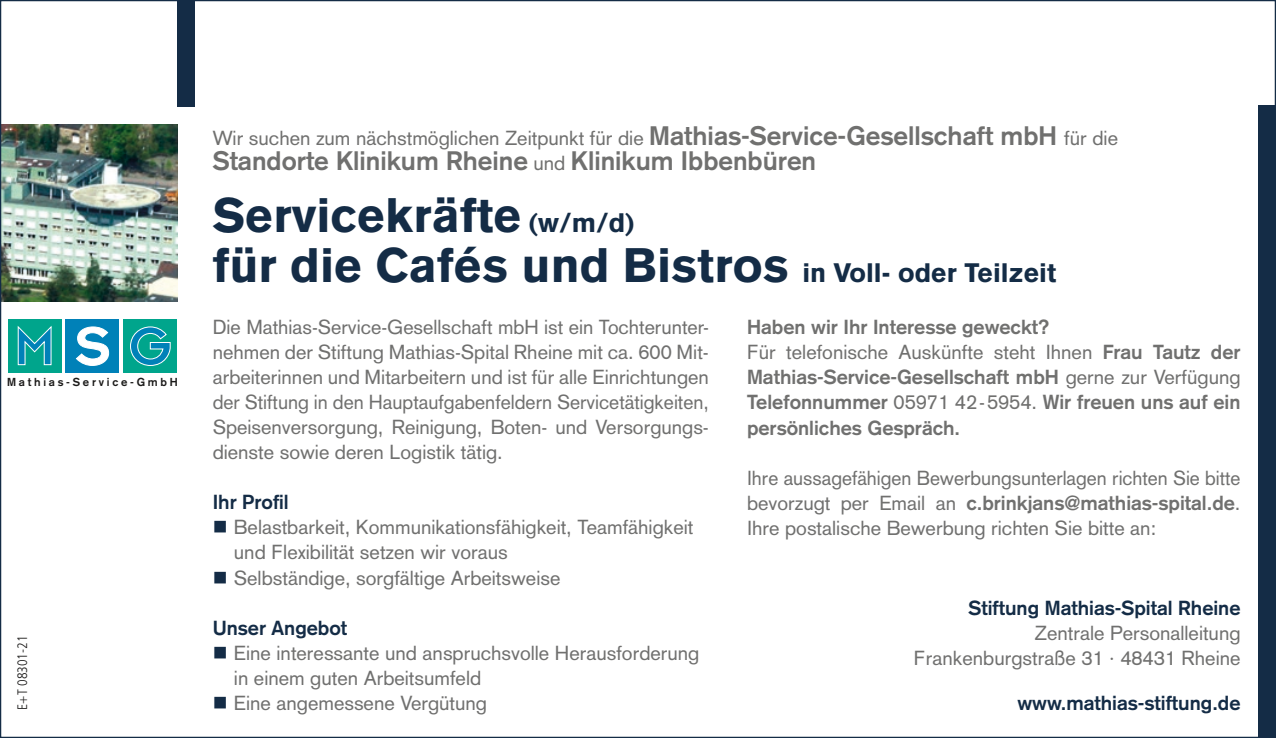
<style>
.page{position:relative;width:1276px;height:738px;background:#fff}
.page>*{position:absolute;margin:0;border:0;box-sizing:border-box;transform-origin:0 0}
.t1{font:900 47.5px/50px "Akzidenz Grotesk";color:#142c46}
.t2{font:700 26.25px "Akzidenz Grotesk";color:#70706f}
.t3{font:20px/25px "Akzidenz Grotesk";color:#70706f}
.t4{font:700 20px/25px "Akzidenz Grotesk";color:#70706f}
.t5{font:20px/25px "Akzidenz Grotesk";color:#70706f;text-align:justify;scale:.96 1}
.t6{font:700 20px "Akzidenz Grotesk";color:#142c46}
.t7{font:300 condensed 13.75px "Frutiger";color:#1b1a19}
.t8{font:700 11.25px "Akzidenz Grotesk";letter-spacing:.245em;color:#1b1a19}
.s1{font-weight:700;font-size:26.25px}
.s2{font-weight:400;font-size:20px}
.s3{font-size:26.25px}
.s4{color:#142c46}
.s5{font-weight:400}
.s6{font-weight:700}
</style>
<div class="page">
<div style="left:177px;top:0;width:18px;height:106px;background:#142c46"></div>
<div style="left:1258px;top:106px;width:18px;height:631px;background:#142c46"></div>
<img style="left:2px;top:124px;width:175px;height:177px">
<div style="left:8px;top:319px;width:53px;height:54px;background:#00a58c"></div>
<svg style="left:17px;top:326px;width:35px;height:39px"></svg>
<div style="left:66px;top:319px;width:53px;height:54px;background:#0081b8"></div>
<svg style="left:76px;top:326px;width:33px;height:40px"></svg>
<div style="left:123px;top:319px;width:54px;height:54px;background:#00a58c"></div>
<svg style="left:130px;top:326px;width:41px;height:40px"></svg>
<p class="t8" style="left:7px;top:375px;width:172px">Mathias-Service-GmbH</p>
<p class="t7" style="left:15px;top:709px;width:75px;rotate:-90deg">E+T 08301-21</p>
<p class="t3" style="left:213px;top:125px;width:907px">Wir suchen zum nächstmöglichen Zeitpunkt für die <span class="s1">Mathias-Service-Gesellschaft mbH</span> für die</p>
<h2 class="t2" style="left:213px;top:145px;width:605px">Standorte Klinikum Rheine <span class="s2">und</span> Klinikum Ibbenbüren</h2>
<h1 class="t1" style="left:213px;top:190px;width:845px">Servicekräfte <span class="s3">(w/m/d)<br></span>für die Cafés und Bistros <span class="s3">in Voll- oder Teilzeit</span></h1>
<p class="t3" style="left:213px;top:314px;width:498px;text-align:justify">Die Mathias-Service-Gesellschaft mbH ist ein Tochterunter&shy;nehmen der Stiftung Mathias-Spital Rheine mit ca. 600 Mit&shy;arbeiterinnen und Mitarbeitern und ist für alle Einrichtungen der Stiftung in den Hauptaufgabenfeldern Servicetätigkeiten, Speisenversorgung, Reinigung, Boten- und Versorgungs&shy;dienste sowie deren Logistik tätig.</p>
<p class="t6" style="left:213px;top:490px;width:77px">Ihr Profil</p>
<p class="t3" style="left:234px;top:514px;width:461px;text-indent:-21px"><span class="s4">■</span> Belastbarkeit, Kommunikationsfähigkeit, Teamfähigkeit und Flexibilität setzen wir voraus</p>
<p class="t3" style="left:213px;top:564px;width:349px"><span class="s4">■</span> Selbständige, sorgfältige Arbeitsweise</p>
<p class="t6" style="left:213px;top:615px;width:136px">Unser Angebot</p>
<p class="t3" style="left:234px;top:639px;width:467px;text-indent:-21px"><span class="s4">■</span> Eine interessante und anspruchsvolle Herausforderung in einem guten Arbeitsumfeld</p>
<p class="t3" style="left:213px;top:689px;width:276px"><span class="s4">■</span> Eine angemessene Vergütung</p>
<p class="t4" style="left:747px;top:314px;width:495px">Haben wir Ihr Interesse geweckt?<br><span class="s5">Für telefonische Auskünfte steht Ihnen</span> Frau Tautz der Mathias-Service-Gesellschaft mbH <span class="s5">gerne zur Verfügung </span>Telefonnummer <span class="s5">05971 42-5954.</span> Wir freuen uns auf ein persönliches Gespräch.</p>
<p class="t5" style="left:747px;top:464px;width:515px">Ihre aussagefähigen Bewerbungsunterlagen richten Sie bitte bevorzugt per Email an <span class="s6">c.brinkjans@mathias-spital.de</span>.<br>Ihre postalische Bewerbung richten Sie bitte an:</p>
<p class="t6" style="left:968px;top:595px;width:274px">Stiftung Mathias-Spital Rheine</p>
<p class="t3" style="left:914px;top:619px;width:328px;text-align:right">Zentrale Personalleitung<br>Frankenburgstraße 31 ∙ 48431 Rheine</p>
<p class="t6" style="left:1017px;top:690px;width:225px">www.mathias-stiftung.de</p>
</div>
